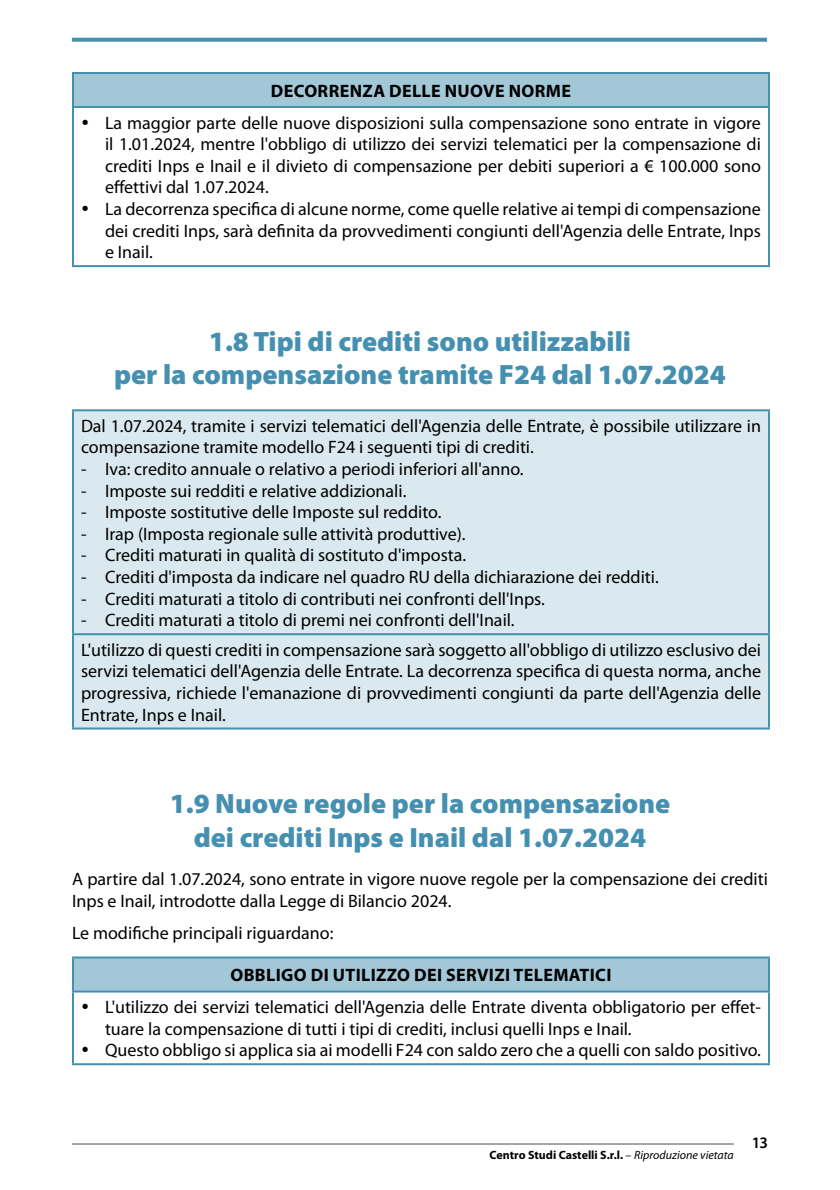
<style>
.page{position:relative;width:840px;height:1190px;background:#fff}
.page>*{position:absolute;margin:0;border:0;box-sizing:border-box;transform-origin:0 0}
.titoletto-capitolo{font:900 28px/33.6px "Myriad Pro";color:#458fb0;text-align:center}
.testo-base{font:18px/21.6px "Myriad Pro";color:#000;text-align:justify}
.testo-base-centrato-bold{font:700 18px "Myriad Pro";letter-spacing:.02em;color:#000}
.testo-base-spazio-sopra{font:18px "Myriad Pro";color:#000}
.t1{font:600 16px "Myriad Pro";color:#000}
.t2{font:700 12px "Myriad Pro";color:#000}
.s1{font-weight:400}
.s2{font-weight:400;font-style:italic}
</style>
<div class="page">
<svg style="left:72px;top:38px;width:695px;height:4px;fill:#458fb0"></svg>
<hr style="left:72px;top:1144px;width:662px;height:1px;background:#4d4d4d">
<div style="left:73px;top:73px;width:696px;height:34px;background:#a2c7d7"></div>
<hr style="left:72px;top:72px;width:698px;height:2px;background:#458fb0">
<hr style="left:72px;top:74px;width:2px;height:32px;background:#458fb0">
<hr style="left:768px;top:74px;width:2px;height:32px;background:#458fb0">
<hr style="left:72px;top:106px;width:698px;height:2px;background:#458fb0">
<hr style="left:72px;top:108px;width:2px;height:157px;background:#458fb0">
<hr style="left:768px;top:108px;width:2px;height:157px;background:#458fb0">
<hr style="left:72px;top:265px;width:698px;height:2px;background:#458fb0">
<div style="left:74px;top:411px;width:694px;height:317px;background:#dae9ef"></div>
<hr style="left:72px;top:409px;width:698px;height:2px;background:#458fb0">
<hr style="left:72px;top:411px;width:2px;height:222px;background:#458fb0">
<hr style="left:768px;top:411px;width:2px;height:222px;background:#458fb0">
<hr style="left:72px;top:633px;width:698px;height:2px;background:#458fb0">
<hr style="left:72px;top:635px;width:2px;height:93px;background:#458fb0">
<hr style="left:768px;top:635px;width:2px;height:93px;background:#458fb0">
<hr style="left:72px;top:728px;width:698px;height:2px;background:#458fb0">
<div style="left:73px;top:958px;width:696px;height:34px;background:#a2c7d7"></div>
<hr style="left:72px;top:957px;width:698px;height:2px;background:#458fb0">
<hr style="left:72px;top:959px;width:2px;height:32px;background:#458fb0">
<hr style="left:768px;top:959px;width:2px;height:32px;background:#458fb0">
<hr style="left:72px;top:991px;width:698px;height:2px;background:#458fb0">
<hr style="left:72px;top:993px;width:2px;height:70px;background:#458fb0">
<hr style="left:768px;top:993px;width:2px;height:70px;background:#458fb0">
<hr style="left:72px;top:1063px;width:698px;height:2px;background:#458fb0">
<p class="testo-base-centrato-bold" style="left:271px;top:79px;width:302px">DECORRENZA DELLE NUOVE NORME</p>
<p class="testo-base" style="left:105px;top:111px;width:657px">La maggior parte delle nuove disposizioni sulla compensazione sono entrate in vigore il 1.01.2024, mentre l'obbligo di utilizzo dei servizi telematici per la compensazione di crediti Inps e Inail e il divieto di compensazione per debiti superiori a € 100.000 sono effettivi dal 1.07.2024.</p>
<p class="testo-base" style="left:105px;top:198px;width:657px">La decorrenza specifica di alcune norme, come quelle relative ai tempi di compensazione dei crediti Inps, sarà definita da provvedimenti congiunti dell'Agenzia delle Entrate, Inps e Inail.</p>
<p class="titoletto-capitolo" style="left:114px;top:325px;width:613px">1.8 Tipi di crediti sono utilizzabili<br>per la compensazione tramite F24 dal 1.07.2024</p>
<p class="testo-base" style="left:81px;top:415px;width:682px">Dal 1.07.2024, tramite i servizi telematici dell'Agenzia delle Entrate, è possibile utilizzare in compensazione tramite modello F24 i seguenti tipi di crediti.</p>
<p class="testo-base" style="left:81px;top:458px;width:444px">- Iva: credito annuale o relativo a periodi inferiori all'anno.</p>
<p class="testo-base" style="left:81px;top:480px;width:327px">- Imposte sui redditi e relative addizionali.</p>
<p class="testo-base" style="left:81px;top:501px;width:362px">- Imposte sostitutive delle Imposte sul reddito.</p>
<p class="testo-base" style="left:81px;top:523px;width:386px">- Irap (Imposta regionale sulle attività produttive).</p>
<p class="testo-base" style="left:81px;top:544px;width:387px">- Crediti maturati in qualità di sostituto d'imposta.</p>
<p class="testo-base" style="left:81px;top:566px;width:579px">- Crediti d'imposta da indicare nel quadro RU della dichiarazione dei redditi.</p>
<p class="testo-base" style="left:81px;top:588px;width:465px">- Crediti maturati a titolo di contributi nei confronti dell'Inps.</p>
<p class="testo-base" style="left:81px;top:609px;width:435px">- Crediti maturati a titolo di premi nei confronti dell'Inail.</p>
<p class="testo-base" style="left:81px;top:639px;width:682px">L'utilizzo di questi crediti in compensazione sarà soggetto all'obbligo di utilizzo esclusivo dei servizi telematici dell'Agenzia delle Entrate. La decorrenza specifica di questa norma, anche progressiva, richiede l'emanazione di provvedimenti congiunti da parte dell'Agenzia delle Entrate, Inps e Inail.</p>
<p class="titoletto-capitolo" style="left:170px;top:787px;width:502px">1.9 Nuove regole per la compensazione dei crediti Inps e Inail dal 1.07.2024</p>
<p class="testo-base" style="left:72px;top:868px;width:698px">A partire dal 1.07.2024, sono entrate in vigore nuove regole per la compensazione dei crediti<br>Inps e Inail, introdotte dalla Legge di Bilancio 2024.</p>
<p class="testo-base-spazio-sopra" style="left:72px;top:921px;width:263px">Le modifiche principali riguardano:</p>
<p class="testo-base-centrato-bold" style="left:230px;top:963px;width:383px">OBBLIGO DI UTILIZZO DEI SERVIZI TELEMATICI</p>
<p class="testo-base" style="left:105px;top:996px;width:657px">L'utilizzo dei servizi telematici dell'Agenzia delle Entrate diventa obbligatorio per effet&shy;tuare la compensazione di tutti i tipi di crediti, inclusi quelli Inps e Inail.</p>
<p class="testo-base" style="left:105px;top:1039px;width:658px">Questo obbligo si applica sia ai modelli F24 con saldo zero che a quelli con saldo positivo.</p>
<p class="t2" style="left:490px;top:1147px;width:246px">Centro Studi Castelli S.r.l. <span class="s1">–</span> <span class="s2">Riproduzione vietata</span></p>
<p class="t1" style="left:752px;top:1133px;width:18px">13</p>
</div>
